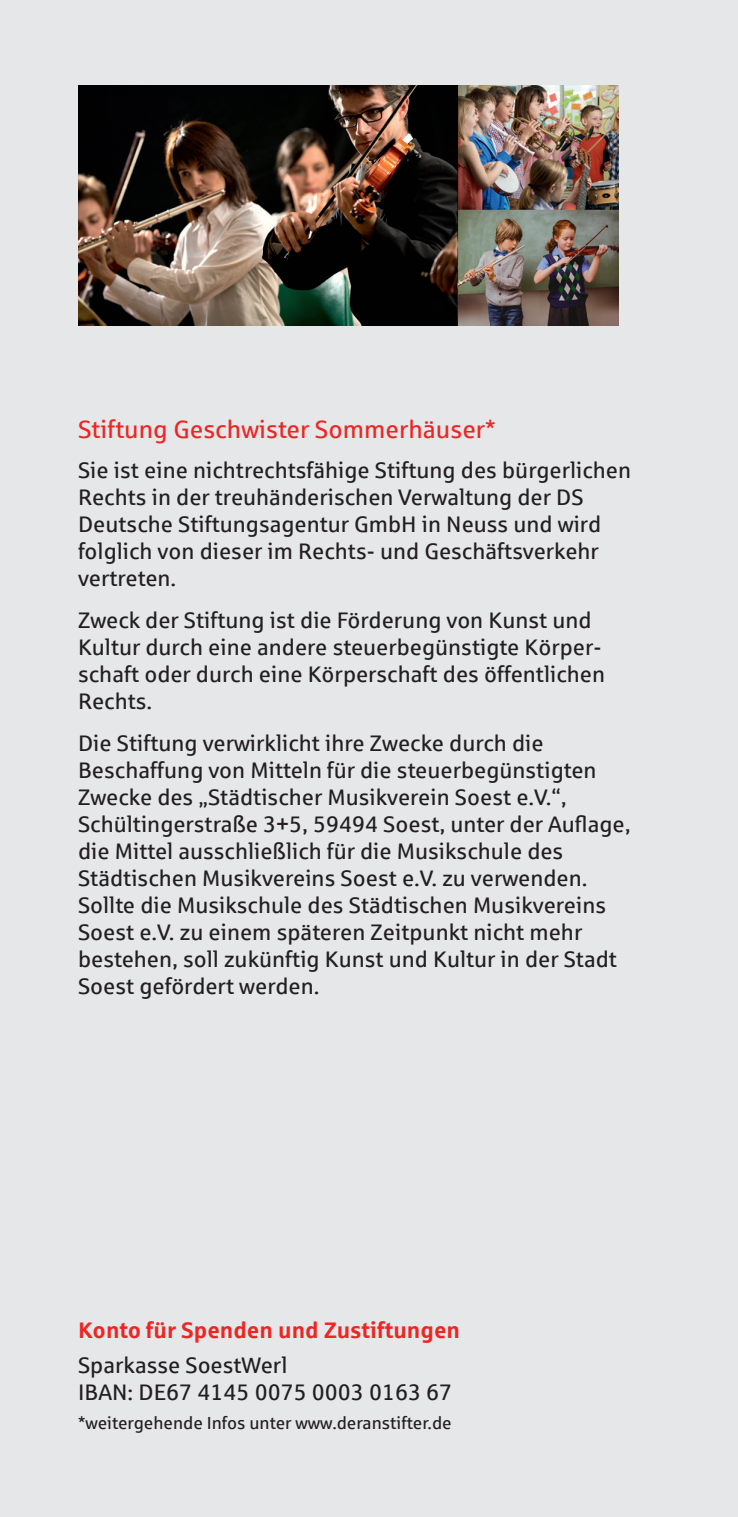
<style>
.page{position:relative;width:738px;height:1517px;background:#fff}
.page>*{position:absolute;margin:0;border:0;box-sizing:border-box;transform-origin:0 0}
.t1{font:25px "Sparkasse Rg";color:#ed2624}
.t2{font:22.5px/27px "Sparkasse Rg";color:#231f20}
.t3{font:700 22.5px "Sparkasse Rg";color:#ed2624}
.t4{font:17.5px "Sparkasse Rg";color:#231f20}
</style>
<div class="page">
<div style="left:0;top:0;width:737px;height:1517px;background:#e6e7e9"></div>
<img style="left:78px;top:85px;width:540px;height:240px">
<p class="t1" style="left:78px;top:414px;width:419px">Stiftung Geschwister Sommerhäuser*</p>
<p class="t2" style="left:78px;top:456px;width:554px">Sie ist eine nichtrechtsfähige Stiftung des bürgerlichen Rechts in der treuhänderischen Verwaltung der DS Deutsche Stiftungsagentur GmbH in Neuss und wird folglich von dieser im Rechts- und Geschäftsverkehr vertreten.</p>
<p class="t2" style="left:78px;top:606px;width:528px">Zweck der Stiftung ist die Förderung von Kunst und Kultur durch eine andere steuerbegünstigte Körper&shy;schaft oder durch eine Körperschaft des öffentlichen Rechts.</p>
<p class="t2" style="left:78px;top:729px;width:553px">Die Stiftung verwirklicht ihre Zwecke durch die Beschaffung von Mitteln für die steuerbegünstigten Zwecke des „Städtischer Musikverein Soest e.V.“, Schültingerstraße 3+5, 59494 Soest, unter der Auflage, die Mittel ausschließlich für die Musikschule des Städtischen Musikvereins Soest e.V. zu verwenden.<br>Sollte die Musikschule des Städtischen Musikvereins Soest e.V. zu einem späteren Zeitpunkt nicht mehr bestehen, soll zukünftig Kunst und Kultur in der Stadt Soest gefördert werden.</p>
<p class="t3" style="left:78px;top:1316px;width:383px">Konto für Spenden und Zustiftungen</p>
<p class="t2" style="left:78px;top:1351px;width:375px">Sparkasse SoestWerl<br>IBAN: DE67 4145 0075 0003 0163 67</p>
<p class="t4" style="left:78px;top:1411px;width:375px">*weitergehende Infos unter www.deranstifter.de</p>
</div>
